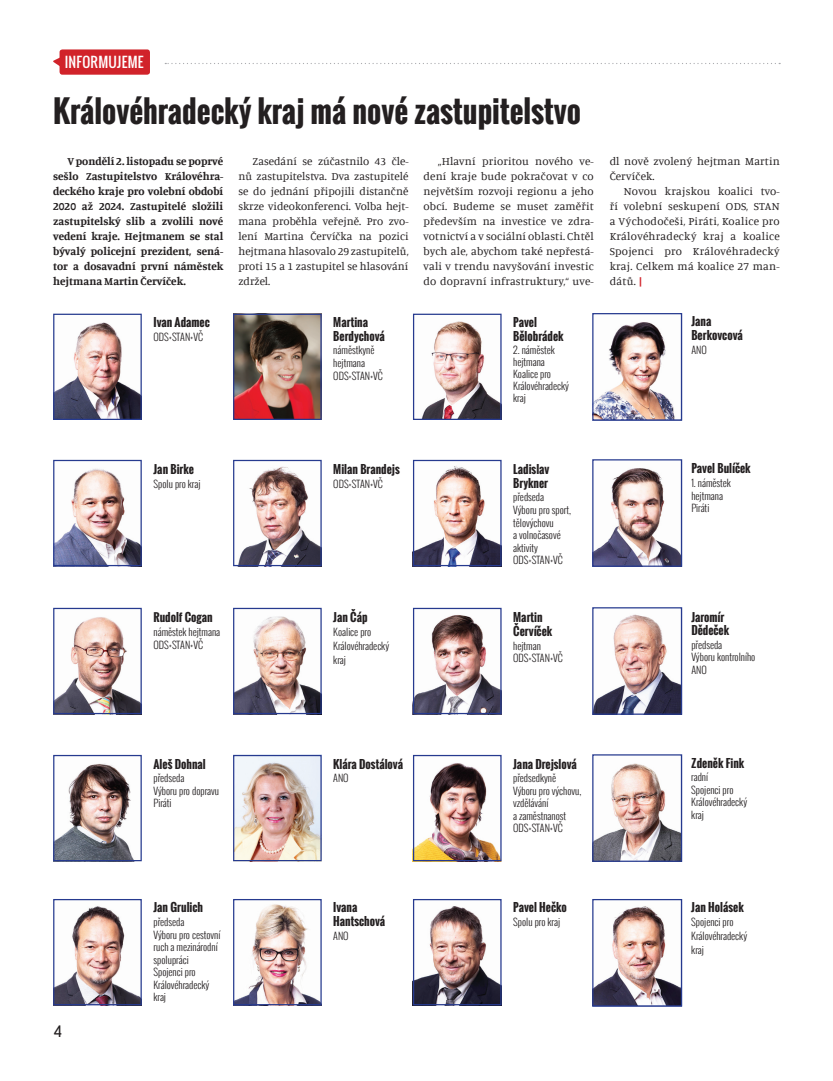
<style>
.page{position:relative;width:833px;height:1081px;background:#fff}
.page>*{position:absolute;margin:0;border:0;box-sizing:border-box;transform-origin:0 0}
.t1{font:700 30px "Oswald";color:#231f20}
.t2{font:15px "Kelson Sans";color:#231f20}
.t3{font:13.75px "Oswald";letter-spacing:.02em;color:#fff}
.t4{font:11.25px/15px "Manuale";letter-spacing:.01em;color:#231f20;text-align:justify}
.t5{font:700 11.25px/15px "Manuale";color:#231f20;text-align:justify}
.t6{font:700 11.25px/13.5px "Oswald";color:#231f20}
.t7{font:300 10px/12.5px "Oswald";color:#231f20}
.s1{font-weight:700;color:#d1232a}
</style>
<div class="page">
<svg style="left:165px;top:63px;width:615px;height:1px"></svg>
<svg style="left:53px;top:56px;width:7px;height:13px"></svg>
<div style="left:60px;top:49px;width:90px;height:26px;background:#d1232a;border-radius:3px"></div>
<img style="left:235px;top:316px;width:85px;height:102px">
<div style="left:233px;top:314px;width:89px;height:106px;border:1px solid #263a8f"></div>
<img style="left:238px;top:466px;width:82px;height:98px">
<div style="left:233px;top:460px;width:89px;height:106px;border:1px solid #263a8f"></div>
<img style="left:235px;top:616px;width:85px;height:96px">
<div style="left:233px;top:608px;width:89px;height:106px;border:1px solid #263a8f"></div>
<img style="left:235px;top:757px;width:85px;height:102px">
<div style="left:233px;top:755px;width:89px;height:106px;border:1px solid #263a8f"></div>
<img style="left:235px;top:904px;width:85px;height:99px">
<div style="left:233px;top:899px;width:89px;height:106px;border:1px solid #263a8f"></div>
<img style="left:422px;top:321px;width:77px;height:97px">
<div style="left:413px;top:314px;width:88px;height:106px;border:1px solid #263a8f"></div>
<img style="left:415px;top:466px;width:84px;height:98px">
<div style="left:413px;top:460px;width:88px;height:106px;border:1px solid #263a8f"></div>
<img style="left:415px;top:614px;width:84px;height:98px">
<div style="left:413px;top:608px;width:88px;height:106px;border:1px solid #263a8f"></div>
<img style="left:415px;top:763px;width:84px;height:96px">
<div style="left:413px;top:755px;width:88px;height:106px;border:1px solid #263a8f"></div>
<img style="left:415px;top:906px;width:84px;height:97px">
<div style="left:413px;top:899px;width:88px;height:106px;border:1px solid #263a8f"></div>
<img style="left:594px;top:322px;width:81px;height:97px">
<div style="left:592px;top:313px;width:90px;height:108px;border:1px solid #263a8f"></div>
<img style="left:594px;top:468px;width:86px;height:97px">
<div style="left:592px;top:459px;width:90px;height:108px;border:1px solid #263a8f"></div>
<img style="left:594px;top:614px;width:86px;height:99px">
<div style="left:592px;top:607px;width:90px;height:108px;border:1px solid #263a8f"></div>
<img style="left:594px;top:763px;width:86px;height:97px">
<div style="left:592px;top:754px;width:90px;height:108px;border:1px solid #263a8f"></div>
<img style="left:594px;top:906px;width:86px;height:98px">
<div style="left:592px;top:899px;width:90px;height:107px;border:1px solid #263a8f"></div>
<img style="left:55px;top:322px;width:85px;height:96px">
<div style="left:53px;top:314px;width:89px;height:106px;border:1px solid #263a8f"></div>
<img style="left:55px;top:468px;width:85px;height:96px">
<div style="left:53px;top:460px;width:89px;height:106px;border:1px solid #263a8f"></div>
<img style="left:55px;top:617px;width:85px;height:95px">
<div style="left:53px;top:608px;width:89px;height:106px;border:1px solid #263a8f"></div>
<img style="left:55px;top:763px;width:79px;height:96px">
<div style="left:53px;top:755px;width:89px;height:106px;border:1px solid #263a8f"></div>
<img style="left:55px;top:906px;width:85px;height:97px">
<div style="left:53px;top:899px;width:89px;height:106px;border:1px solid #263a8f"></div>
<p class="t3" style="left:65px;top:52px;width:81px">INFORMUJEME</p>
<h1 class="t1" style="left:53px;top:89px;width:529px">Královéhradecký kraj má nové zastupitelstvo</h1>
<p class="t5" style="left:53px;top:153px;width:172px;text-indent:14px">V pondělí 2. listopadu se poprvé sešlo Zastupitelstvo Královéhra&shy;deckého kraje pro volební období 2020 až 2024. Zastupitelé složili zastupitelský slib a zvolili nové vedení kraje. Hejtmanem se stal bývalý policejní prezident, sená&shy;tor a dosavadní první náměstek hejtmana Martin Červíček.</p>
<p class="t4" style="left:238px;top:153px;width:172px;text-indent:14px">Zasedání se zúčastnilo 43 čle&shy;nů zastupitelstva. Dva zastupitelé se do jednání připojili distančně skrze videokonferenci. Volba hejt&shy;mana proběhla veřejně. Pro zvo&shy;lení Martina Červíčka na pozici hejtmana hlasovalo 29 zastupitelů, proti 15 a 1 zastupitel se hlasování zdržel.</p>
<p class="t4" style="left:423px;top:153px;width:172px;text-indent:14px">„Hlavní prioritou nového ve&shy;dení kraje bude pokračovat v co největším rozvoji regionu a jeho obcí. Budeme se muset zaměřit především na investice ve zdra&shy;votnictví a v sociální oblasti. Chtěl bych ale, abychom také nepřestá&shy;vali v trendu navyšování investic do dopravní infrastruktury,“ uve-</p>
<p class="t4" style="left:609px;top:153px;width:172px">dl nově zvolený hejtman Martin<br>Červíček.</p>
<p class="t4" style="left:609px;top:183px;width:172px;text-indent:14px">Novou krajskou koalici tvo&shy;ří volební seskupení ODS, STAN a Východočeši, Piráti, Koalice pro Královéhradecký kraj a koalice Spojenci pro Královéhradecký kraj. Celkem má koalice 27 man&shy;dátů. <span class="s1">|</span></p>
<h2 class="t2" style="left:54px;top:1022px;width:10px">4</h2>
<p class="t6" style="left:153px;top:316px;width:58px">Ivan Adamec</p>
<p class="t7" style="left:153px;top:330px;width:51px">ODS+STAN+VČ</p>
<p class="t6" style="left:153px;top:463px;width:42px">Jan Birke</p>
<p class="t7" style="left:153px;top:477px;width:48px">Spolu pro kraj</p>
<p class="t6" style="left:153px;top:611px;width:61px">Rudolf Cogan</p>
<p class="t7" style="left:153px;top:626px;width:68px">náměstek hejtmana<br>ODS+STAN+VČ</p>
<p class="t6" style="left:153px;top:757px;width:54px">Aleš Dohnal</p>
<p class="t7" style="left:153px;top:772px;width:67px">předseda<br>Výboru pro dopravu<br>Piráti</p>
<p class="t6" style="left:153px;top:901px;width:51px">Jan Grulich</p>
<p class="t7" style="left:153px;top:915px;width:68px">předseda<br>Výboru pro cestovní ruch a mezinárodní spolupráci<br>Spojenci pro<br>Královéhradecký kraj</p>
<p class="t6" style="left:333px;top:316px;width:53px">Martina<br>Berdychová</p>
<p class="t7" style="left:333px;top:344px;width:43px">náměstkyně hejtmana</p>
<p class="t7" style="left:333px;top:370px;width:51px">ODS+STAN+VČ</p>
<p class="t6" style="left:513px;top:316px;width:52px">Pavel<br>Bělobrádek</p>
<p class="t7" style="left:513px;top:344px;width:57px;line-height:12px">2. náměstek hejtmana<br>Koalice pro<br>Královéhradecký kraj</p>
<p class="t6" style="left:333px;top:463px;width:68px">Milan Brandejs</p>
<p class="t7" style="left:333px;top:477px;width:51px">ODS+STAN+VČ</p>
<p class="t6" style="left:513px;top:463px;width:38px">Ladislav<br>Brykner</p>
<p class="t7" style="left:513px;top:491px;width:59px">předseda<br>Výboru pro sport, tělovýchovu<br>a volnočasové aktivity<br>ODS+STAN+VČ</p>
<p class="t6" style="left:333px;top:611px;width:36px">Jan Čáp</p>
<p class="t7" style="left:333px;top:625px;width:57px;line-height:13.8px">Koalice pro<br>Královéhradecký kraj</p>
<p class="t6" style="left:513px;top:611px;width:41px">Martin<br>Červíček</p>
<p class="t7" style="left:513px;top:639px;width:51px">hejtman<br>ODS+STAN+VČ</p>
<p class="t6" style="left:333px;top:757px;width:71px">Klára Dostálová</p>
<p class="t7" style="left:333px;top:772px;width:17px">ANO</p>
<p class="t6" style="left:513px;top:757px;width:65px">Jana Drejslová</p>
<p class="t7" style="left:513px;top:772px;width:70px">předsedkyně<br>Výboru pro výchovu, vzdělávání<br>a zaměstnanost<br>ODS+STAN+VČ</p>
<p class="t6" style="left:333px;top:901px;width:53px">Ivana<br>Hantschová</p>
<p class="t7" style="left:333px;top:929px;width:17px">ANO</p>
<p class="t6" style="left:513px;top:901px;width:55px">Pavel Hečko</p>
<p class="t7" style="left:513px;top:915px;width:48px">Spolu pro kraj</p>
<p class="t6" style="left:691px;top:315px;width:53px">Jana<br>Berkovcová</p>
<p class="t7" style="left:691px;top:343px;width:17px">ANO</p>
<p class="t6" style="left:691px;top:462px;width:61px">Pavel Bulíček</p>
<p class="t7" style="left:691px;top:476px;width:41px">1. náměstek hejtmana<br>Piráti</p>
<p class="t6" style="left:691px;top:610px;width:39px">Jaromír<br>Dědeček</p>
<p class="t7" style="left:691px;top:638px;width:66px">předseda<br>Výboru kontrolního<br>ANO</p>
<p class="t6" style="left:691px;top:756px;width:54px">Zdeněk Fink</p>
<p class="t7" style="left:691px;top:771px;width:57px">radní<br>Spojenci pro<br>Královéhradecký kraj</p>
<p class="t6" style="left:691px;top:901px;width:54px">Jan Holásek</p>
<p class="t7" style="left:691px;top:915px;width:57px;line-height:13.8px">Spojenci pro<br>Královéhradecký kraj</p>
</div>
